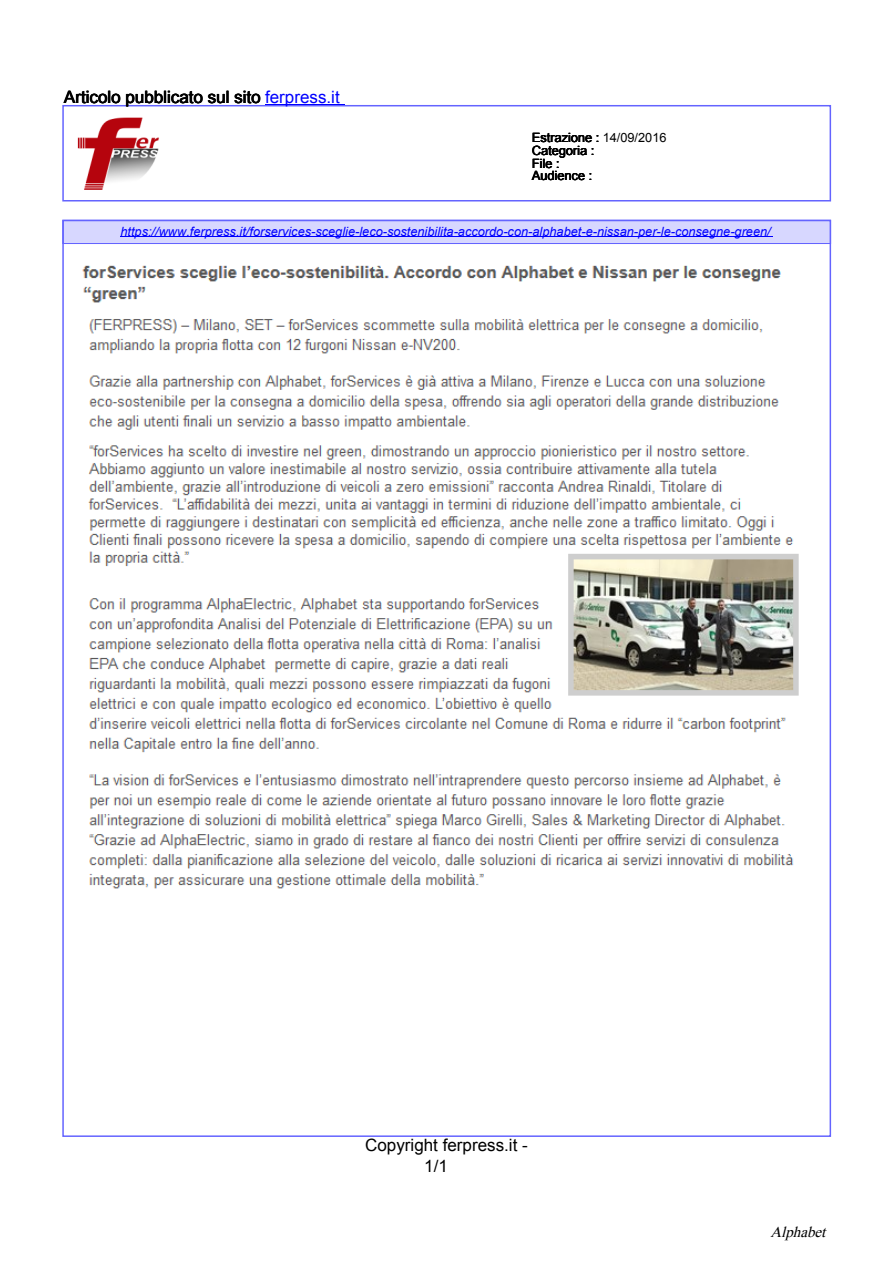
<style>
.page{position:relative;width:893px;height:1263px;background:#fff}
.page>*{position:absolute;margin:0;border:0;box-sizing:border-box;transform-origin:0 0}
.t1{font:16.95px "Arial";color:#000}
.t2{font:italic 15px "Times New Roman";color:#000}
.t3{font:italic 12.75px "Arial";color:#00f}
.t4{font:12.75px/12.8px "Arial";color:#000}
.s1{color:#00f}
</style>
<div class="page">
<div style="left:62px;top:105px;width:769px;height:97px;border:2px solid #6464ff"></div>
<div style="left:62px;top:220px;width:769px;height:24px;border:2px solid #6464ff"></div>
<div style="left:64px;top:221px;width:765px;height:22px;background:#d7d7ff"></div>
<hr style="left:120px;top:237px;width:652px;height:1px;background:#00f">
<hr style="left:265px;top:104px;width:80px;height:1px;background:#00f">
<img style="left:77px;top:117px;width:82px;height:72px">
<img style="left:82px;top:265px;width:717px;height:624px">
<h1 class="t1" style="left:64px;top:86px;width:277px">Articolo pubblicato sul sito <span class="s1">ferpress.it</span></h1>
<p class="t4" style="left:531px;top:131px;width:136px">Estrazione : 14/09/2016<br>Categoria :<br>File :<br>Audience :</p>
<p class="t3" style="left:120px;top:223px;width:652px">https://www.ferpress.it/forservices-sceglie-leco-sostenibilita-accordo-con-alphabet-e-nissan-per-le-consegne-green/</p>
<h1 class="t1" style="left:365px;top:1134px;width:164px">Copyright ferpress.it -</h1>
<h1 class="t1" style="left:424px;top:1155px;width:25px">1/1</h1>
<p class="t2" style="left:770px;top:1222px;width:61px">Alphabet</p>
</div>
